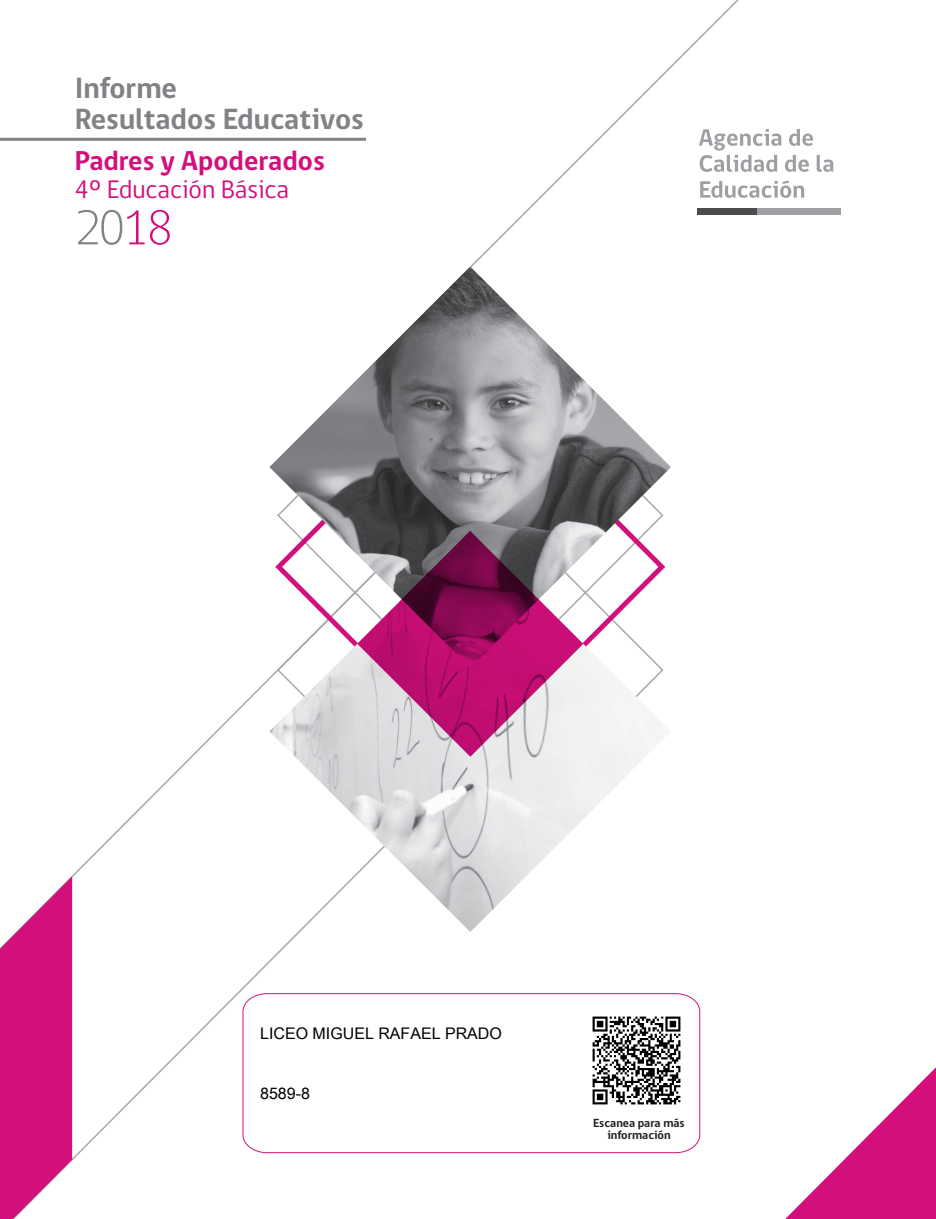
<style>
.page{position:relative;width:936px;height:1219px;background:#fff}
.page>*{position:absolute;margin:0;border:0;box-sizing:border-box;transform-origin:0 0}
.t1{font:300 50px "gob CL";color:#808285}
.t2{font:700 30px "gob CL";color:#808285}
.t3{font:700 28px "gob CL";color:#d30f7c}
.t4{font:26px "gob CL";color:#d30f7c}
.t5{font:16px "Arial Unicode MS";color:#000}
.CUERPO_DE_TEXTO{font:700 12px "gob CL";color:#231f20}
.s1{color:#d30f7c}
</style>
<div class="page">
<svg style="left:458px;top:994px;width:241px;height:159px"></svg>
<svg style="left:72px;top:976px;width:386px;height:185px"></svg>
<img style="left:269px;top:668px;width:396px;height:264px">
<svg style="left:767px;top:129px;width:66px;height:43px"></svg>
<svg style="left:767px;top:180px;width:37px;height:18px"></svg>
<div style="left:757px;top:208px;width:83px;height:6px;background:#9d9fa2"></div>
<svg style="left:268px;top:0;width:499px;height:267px"></svg>
<svg style="left:0;top:876px;width:72px;height:343px"></svg>
<img style="left:269px;top:267px;width:402px;height:401px">
<svg style="left:357px;top:531px;width:226px;height:226px;background:#b26792"></svg>
<hr style="left:0;top:138px;width:366px;height:3px;background:#808285">
<svg style="left:785px;top:1068px;width:150px;height:151px"></svg>
<img style="left:584px;top:1009px;width:104px;height:104px">
<p class="t2" style="left:75px;top:68px;width:104px">Informe</p>
<p class="t2" style="left:75px;top:99px;width:291px">Resultados Educativos</p>
<p class="t3" style="left:75px;top:141px;width:252px">Padres y Apoderados</p>
<p class="t4" style="left:75px;top:171px;width:216px">4º Educación Básica</p>
<p class="t1" style="left:75px;top:193px;width:99px">20<span class="s1">18</span></p>
<p class="t5" style="left:260px;top:1027px;width:243px">LICEO MIGUEL RAFAEL PRADO</p>
<p class="t5" style="left:260px;top:1087px;width:51px">8589-8</p>
<p class="CUERPO_DE_TEXTO" style="left:593px;top:1115px;width:93px">Escanea para más</p>
<p class="CUERPO_DE_TEXTO" style="left:607px;top:1127px;width:65px">información</p>
</div>
